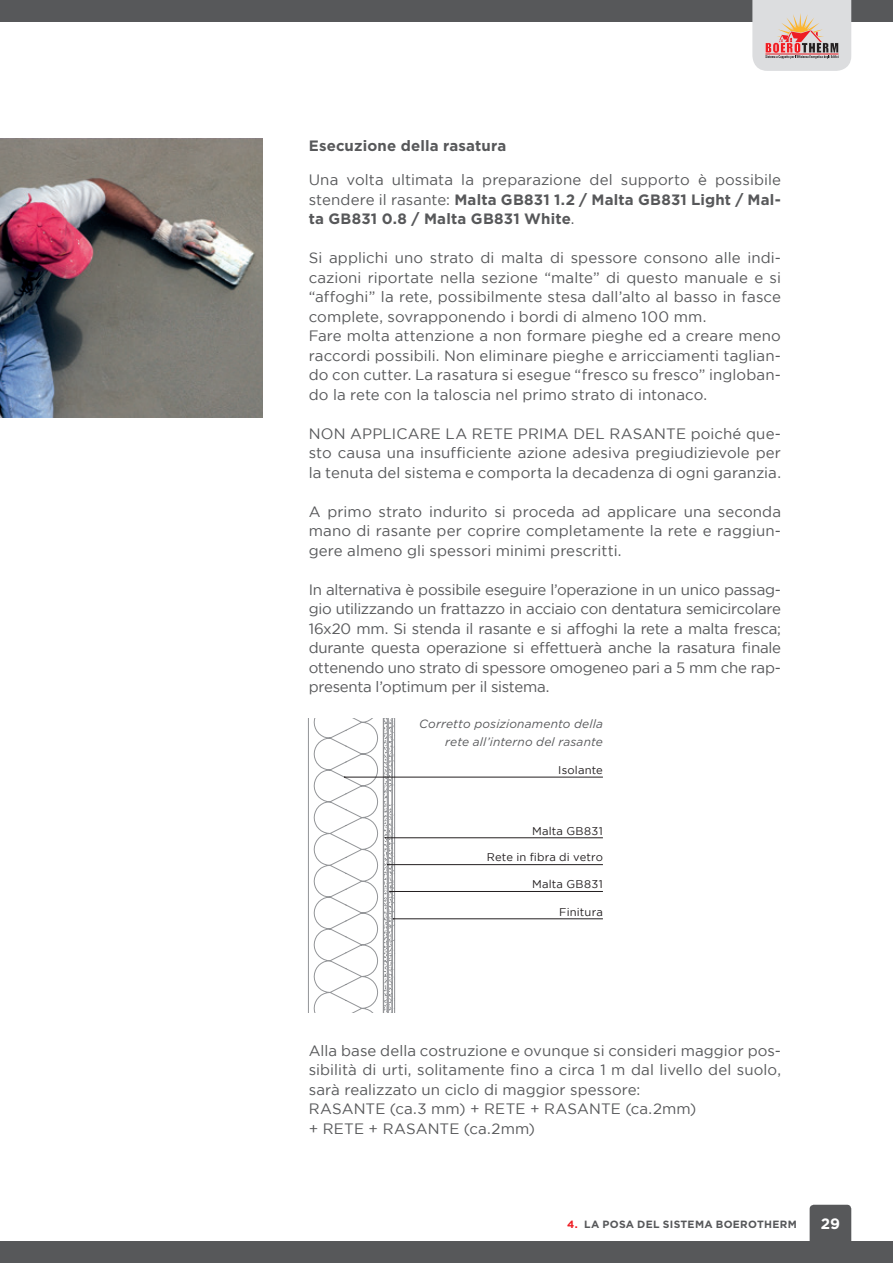
<style>
.page{position:relative;width:893px;height:1263px;background:#fff}
.page>*{position:absolute;margin:0;border:0;box-sizing:border-box;transform-origin:0 0}
.t1{font:15px/19.5px "Gotham";letter-spacing:.005em;color:#57585a;text-align:justify}
.t2{font:700 15px "Gotham";letter-spacing:.01em;color:#57585a}
.t3{font:700 15px "Gotham";color:#fff}
.t4{font:italic 12px/18px "Gotham";letter-spacing:.01em;color:#57585a;text-align:right}
.t5{font:11.25px "Gotham";letter-spacing:.02em;color:#231f20}
.t6{font:700 10.5px "Gotham";letter-spacing:.025em;color:#57585a}
.s1{font-weight:700}
.s2{color:#ee1d23}
</style>
<div class="page">
<div style="left:810px;top:1205px;width:41px;height:37px;background:#57585a"></div>
<div style="left:0;top:1242px;width:893px;height:21px;background:#57585a"></div>
<img style="left:0;top:139px;width:263px;height:279px">
<hr style="left:345px;top:777px;width:258px;height:1px;background:#231f20">
<hr style="left:388px;top:864px;width:215px;height:1px;background:#231f20">
<hr style="left:390px;top:891px;width:213px;height:1px;background:#231f20">
<hr style="left:385px;top:837px;width:218px;height:1px;background:#231f20">
<hr style="left:393px;top:918px;width:210px;height:1px;background:#231f20">
<svg style="left:308px;top:718px;width:87px;height:295px"></svg>
<div style="left:0;top:0;width:893px;height:21px;background:#57585a"></div>
<svg style="left:752px;top:0;width:99px;height:71px;background:#d6c7c5"></svg>
<p class="t2" style="left:309px;top:136px;width:199px">Esecuzione della rasatura</p>
<p class="t1" style="left:309px;top:170px;width:474px">Una volta ultimata la preparazione del supporto è possibile stendere il rasante: <span class="s1">Malta GB831 1.2 / Malta GB831 Light / Mal&shy;ta GB831 0.8 / Malta GB831 White</span>.</p>
<p class="t1" style="left:309px;top:248px;width:474px;text-align:left">Si applichi uno strato di malta di spessore consono alle indi&shy;cazioni riportate nella sezione “malte” di questo manuale e si “affoghi” la rete, possibilmente stesa dall’alto al basso in fasce complete, sovrapponendo i bordi di almeno 100 mm.<br>Fare molta attenzione a non formare pieghe ed a creare meno raccordi possibili. Non eliminare pieghe e arricciamenti taglian&shy;do con cutter. La rasatura si esegue “fresco su fresco” ingloban&shy;do la rete con la taloscia nel primo strato di intonaco.</p>
<p class="t1" style="left:309px;top:423px;width:474px">NON APPLICARE LA RETE PRIMA DEL RASANTE poiché que&shy;sto causa una insufficiente azione adesiva pregiudizievole per la tenuta del sistema e comporta la decadenza di ogni garanzia.</p>
<p class="t1" style="left:309px;top:501px;width:474px">A primo strato indurito si proceda ad applicare una seconda mano di rasante per coprire completamente la rete e raggiun&shy;gere almeno gli spessori minimi prescritti.</p>
<p class="t1" style="left:309px;top:579px;width:474px">In alternativa è possibile eseguire l’operazione in un unico passag&shy;gio utilizzando un frattazzo in acciaio con dentatura semicircolare 16x20 mm. Si stenda il rasante e si affoghi la rete a malta fresca; durante questa operazione si effettuerà anche la rasatura finale ottenendo uno strato di spessore omogeneo pari a 5 mm che rap&shy;presenta l’optimum per il sistema.</p>
<p class="t4" style="left:419px;top:714px;width:185px">Corretto posizionamento della rete all’interno del rasante</p>
<p class="t5" style="left:558px;top:764px;width:46px">Isolante</p>
<p class="t5" style="left:532px;top:824px;width:72px">Malta GB831</p>
<p class="t5" style="left:487px;top:851px;width:118px">Rete in fibra di vetro</p>
<p class="t5" style="left:532px;top:877px;width:72px">Malta GB831</p>
<p class="t5" style="left:559px;top:905px;width:45px">Finitura</p>
<p class="t1" style="left:309px;top:1041px;width:474px;text-align:left">Alla base della costruzione e ovunque si consideri maggior pos&shy;sibilità di urti, solitamente fino a circa 1 m dal livello del suolo, sarà realizzato un ciclo di maggior spessore:<br>RASANTE (ca.3 mm) + RETE + RASANTE (ca.2mm)<br>+ RETE + RASANTE (ca.2mm)</p>
<p class="t6" style="left:567px;top:1218px;width:231px"><span class="s2">4.</span> LA POSA DEL SISTEMA BOEROTHERM</p>
<p class="t3" style="left:821px;top:1214px;width:21px">29</p>
</div>
